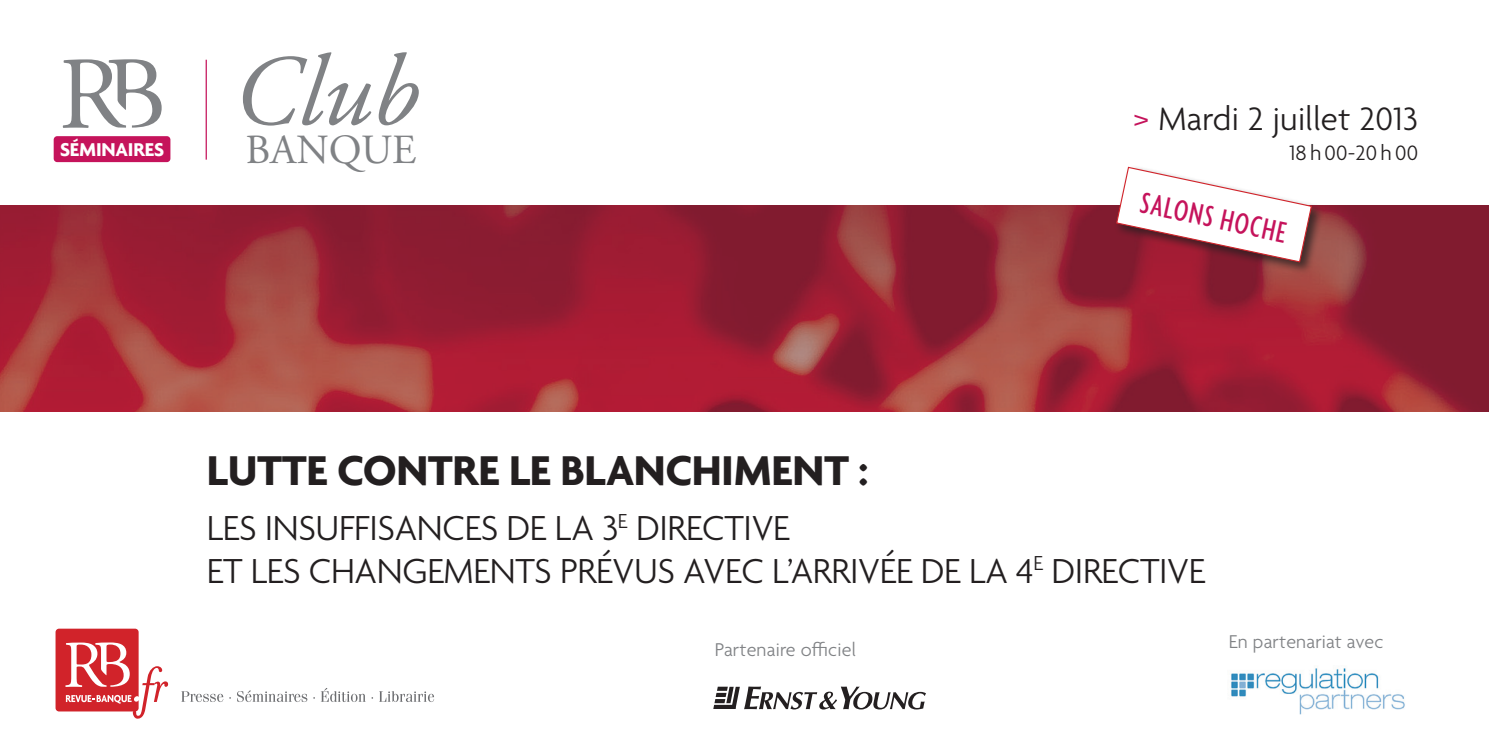
<style>
.page{position:relative;width:1489px;height:745px;background:#fff}
.page>*{position:absolute;margin:0;border:0;box-sizing:border-box;transform-origin:0 0}
.t1{font:italic 100.25px "Adobe Garamond";color:#808285}
.Titre_1re_page{font:700 45px "Agenda";letter-spacing:-.01em;color:#231f20}
.t2{font:41.25px "Adobe Garamond Pro";color:#808285}
.Titre_1re_page-2{font:300 37.5px "Agenda";letter-spacing:-.01em;color:#231f20}
.t3{font:300 35px "Agenda";letter-spacing:.01em;color:#231f20}
.PROGRAM-puce_nom{font:500 extra-condensed 32px "Agenda";color:#c5135b}
.t4{font:300 22.5px "Agenda";letter-spacing:.01em;color:#231f20}
.t5{font:300 20px "Agenda";letter-spacing:.01em;color:#808285}
.t6{font:700 20px "Agenda";letter-spacing:-.01em;color:#fff}
.s1{color:#c5135b}
</style>
<div class="page">
<img style="left:0;top:206px;width:1488px;height:205px">
<hr style="left:206px;top:60px;width:1px;height:99px;background:#c5135b">
<div style="left:54px;top:136px;width:116px;height:26px;background:#c5135b;border-radius:4px"></div>
<svg style="left:63px;top:59px;width:99px;height:69px"></svg>
<div style="left:1114px;top:165px;width:209px;height:109px;background:#231f20;opacity:.75"></div>
<svg style="left:1115px;top:166px;width:197px;height:97px"></svg>
<svg style="left:713px;top:686px;width:213px;height:23px"></svg>
<img style="left:1231px;top:668px;width:174px;height:47px">
<svg style="left:181px;top:688px;width:253px;height:13px"></svg>
<div style="left:56px;top:628px;width:83px;height:83px;background:#d1232a;border-radius:4px"></div>
<svg style="left:65px;top:642px;width:103px;height:76px"></svg>
<p class="t6" style="left:60px;top:137px;width:106px">SÉMINAIRES</p>
<p class="t1" style="left:229px;top:39px;width:187px">Club</p>
<p class="t2" style="left:245px;top:125px;width:172px">BANQUE</p>
<p class="t3" style="left:1133px;top:100px;width:286px"><span class="s1">&gt;</span> Mardi 2 juillet 2013</p>
<p class="t4" style="left:1289px;top:140px;width:130px">18 h 00-20 h 00</p>
<p class="PROGRAM-puce_nom" style="left:1144px;top:184px;width:149px;rotate:12deg">SALONS HOCHE</p>
<p class="Titre_1re_page" style="left:207px;top:442px;width:663px">LUTTE CONTRE LE BLANCHIMENT :</p>
<p class="Titre_1re_page-2" style="left:207px;top:507px;width:584px">LES INSUFFISANCES DE LA 3<sup>E</sup> DIRECTIVE</p>
<p class="Titre_1re_page-2" style="left:207px;top:550px;width:1000px">ET LES CHANGEMENTS PRÉVUS AVEC L’ARRIVÉE DE LA 4<sup>E</sup> DIRECTIVE</p>
<p class="t5" style="left:714px;top:638px;width:143px">Partenaire officiel</p>
<p class="t5" style="left:1228px;top:630px;width:156px">En partenariat avec</p>
</div>
